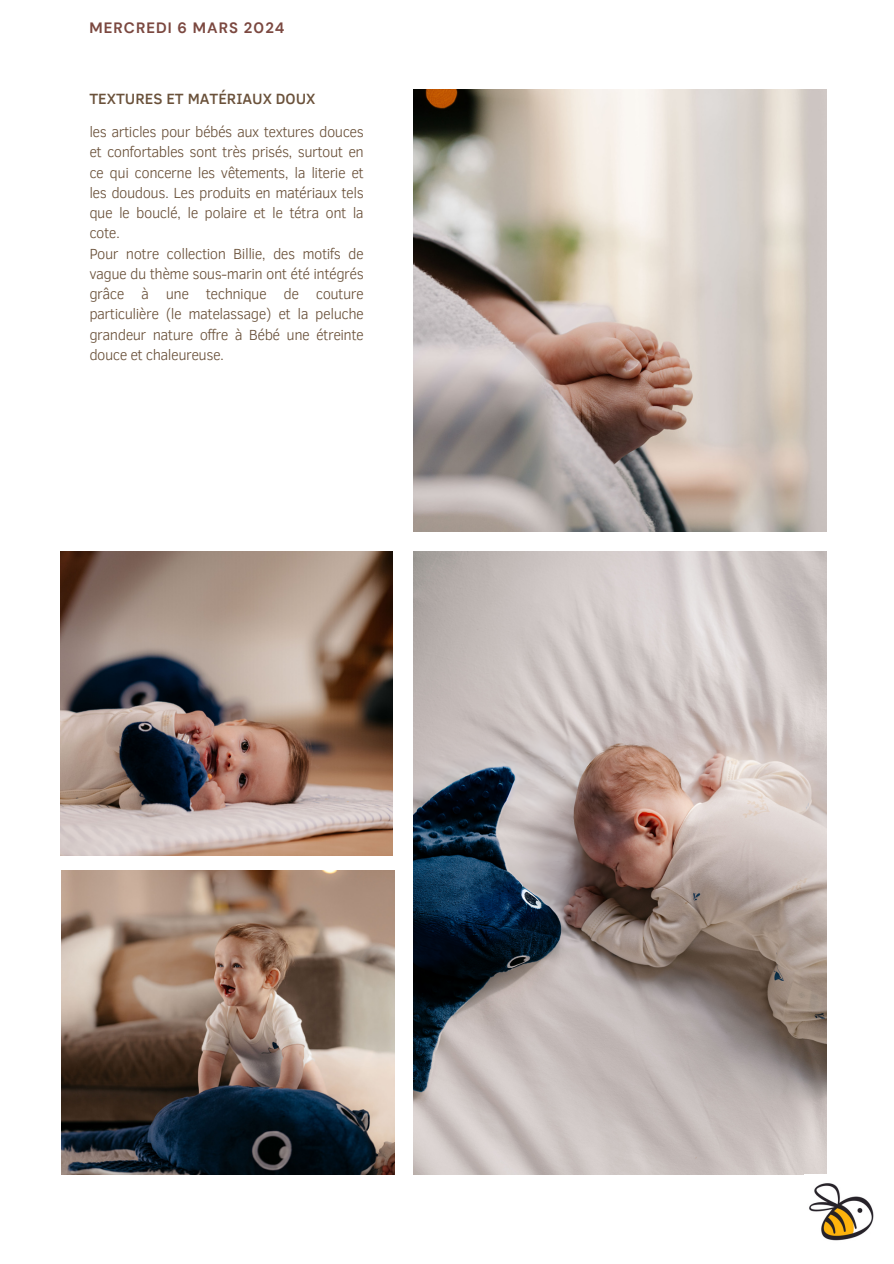
<style>
.page{position:relative;width:894px;height:1264px;background:#fff}
.page>*{position:absolute;margin:0;border:0;box-sizing:border-box;transform-origin:0 0}
.t1{font:500 15.15px "Clear Sans";color:#6a513a}
.t2{font:300 15px/20.2px "Clear Sans";letter-spacing:-.035em;color:#6a513a;text-align:justify}
.t3{font:700 15px "DM Sans";letter-spacing:.07em;color:#7b4840}
</style>
<div class="page">
<img style="left:413px;top:552px;width:413px;height:622px">
<img style="left:413px;top:89px;width:413px;height:442px">
<img style="left:60px;top:552px;width:332px;height:303px">
<img style="left:62px;top:870px;width:332px;height:304px">
<img style="left:809px;top:1183px;width:65px;height:58px">
<p class="t3" style="left:89px;top:18px;width:197px">MERCREDI 6 MARS 2024</p>
<p class="t1" style="left:89px;top:87px;width:228px">TEXTURES ET MATÉRIAUX DOUX</p>
<h1 class="t2" style="left:89px;top:121px;width:276px">les articles pour bébés aux textures douces et confortables sont très prisés, surtout en ce qui concerne les vêtements, la literie et les doudous. Les produits en matériaux tels que le bouclé, le polaire et le tétra ont la cote.</h1>
<h1 class="t2" style="left:89px;top:242px;width:276px">Pour notre collection Billie, des motifs de vague du thème sous-marin ont été intégrés grâce à une technique de couture particulière (le matelassage) et la peluche grandeur nature offre à Bébé une étreinte douce et chaleureuse.</h1>
</div>
